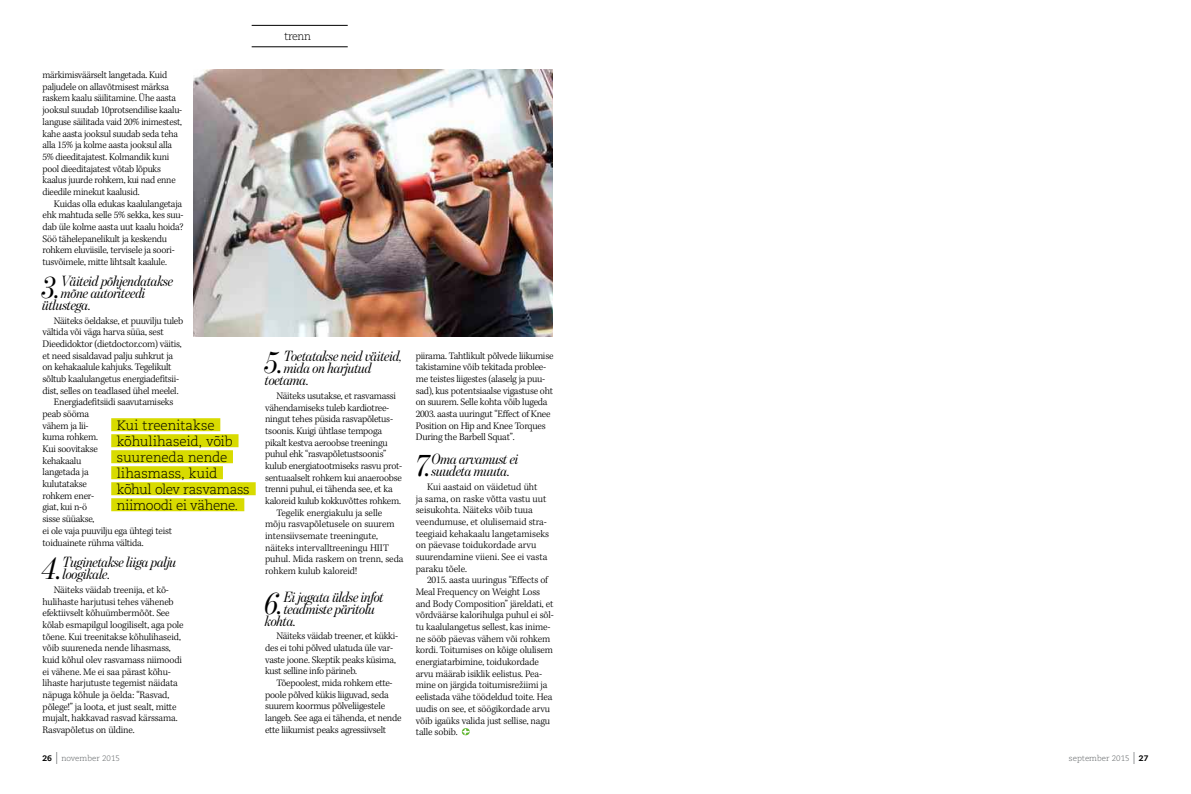
<style>
.page{position:relative;width:1191px;height:794px;background:#fff}
.page>*{position:absolute;margin:0;border:0;box-sizing:border-box;transform-origin:0 0}
.t1{font:italic 15px/12px "Benton Mod Disp";letter-spacing:-.025em;color:#000}
.t2{font:300 13.5px/16px "Caecilia LT Std";letter-spacing:-.015em;color:#000}
.t3{font:300 11px "Caecilia LT Std";letter-spacing:-.035em;color:#000}
.t4{font:300 10.3px/11.7px "Kepler Std";letter-spacing:-.02em;color:#000}
.t5{font:300 10.3px/11.7px "Kepler Std";letter-spacing:-.02em;color:#000;scale:.96 1}
.t6{font:300 8px "Caecilia LT Std";color:#5e6264}
.s1{font-size:32.5px}
.s2{font-weight:800;color:#000}
.s3{font-size:12px}
</style>
<div class="page">
<hr style="left:252px;top:47px;width:96px;height:1px;background:#000">
<hr style="left:252px;top:25px;width:96px;height:1px;background:#000">
<svg style="left:462px;top:728px;width:7px;height:7px"></svg>
<img style="left:194px;top:70px;width:359px;height:267px">
<div style="left:111px;top:418px;width:109px;height:13px;background:#d8db00"></div>
<div style="left:111px;top:434px;width:127px;height:13px;background:#d8db00"></div>
<div style="left:111px;top:450px;width:122px;height:13px;background:#d8db00"></div>
<div style="left:111px;top:466px;width:112px;height:13px;background:#d8db00"></div>
<div style="left:111px;top:482px;width:145px;height:13px;background:#d8db00"></div>
<div style="left:111px;top:498px;width:133px;height:13px;background:#d8db00"></div>
<p class="t5" style="left:43px;top:69px;width:147px">märkimisväärselt langetada. Kuid paljudele on allavõtmisest märksa raskem kaalu säilitamine. Ühe aasta jooksul suudab 10protsendilise kaalu&shy;languse säilitada vaid 20% inimestest, kahe aasta jooksul suudab seda teha alla 15% ja kolme aasta jooksul alla 5% dieeditajatest. Kolmandik kuni pool dieeditajatest võtab lõpuks kaalus juurde rohkem, kui nad enne dieedile minekut kaalusid.</p>
<p class="t4" style="left:43px;top:198px;width:143px;text-indent:11px">Kuidas olla edukas kaalulangetaja ehk mahtuda selle 5% sekka, kes suu&shy;dab üle kolme aasta uut kaalu hoida?<br>Söö tähelepanelikult ja keskendu rohkem eluviisile, tervisele ja soori&shy;tusvõimele, mitte lihtsalt kaalule.</p>
<h1 class="t1" style="left:43px;top:274px;width:133px"><span class="s1">3.</span> Väiteid põhjendatakse</h1>
<h1 class="t1" style="left:61px;top:286px;width:86px">mõne autoriteedi</h1>
<h1 class="t1" style="left:43px;top:298px;width:51px">ütlustega.</h1>
<p class="t4" style="left:54px;top:315px;width:131px">Näiteks öeldakse, et puuvilju tuleb</p>
<p class="t4" style="left:43px;top:326px;width:123px">vältida või väga harva süüa, sest</p>
<p class="t4" style="left:43px;top:338px;width:141px">Dieedidoktor (dietdoctor.com) väitis,</p>
<p class="t4" style="left:43px;top:350px;width:132px">et need sisaldavad palju suhkrut ja</p>
<p class="t4" style="left:43px;top:361px;width:131px">on kehakaalule kahjuks. Tegelikult</p>
<p class="t4" style="left:43px;top:373px;width:138px">sõltub kaalulangetus energiadefitsii-</p>
<p class="t4" style="left:43px;top:385px;width:137px">dist, selles on teadlased ühel meelel.</p>
<p class="t4" style="left:54px;top:397px;width:121px">Energiadefitsiidi saavutamiseks</p>
<p class="t4" style="left:43px;top:408px;width:48px">peab sööma</p>
<p class="t4" style="left:43px;top:420px;width:48px">vähem ja lii-</p>
<p class="t4" style="left:43px;top:432px;width:57px">kuma rohkem.</p>
<p class="t4" style="left:43px;top:443px;width:57px">Kui soovitakse</p>
<p class="t4" style="left:43px;top:455px;width:40px">kehakaalu</p>
<p class="t4" style="left:43px;top:467px;width:48px">langetada ja</p>
<p class="t4" style="left:43px;top:478px;width:46px">kulutatakse</p>
<p class="t4" style="left:43px;top:490px;width:53px">rohkem ener-</p>
<p class="t4" style="left:43px;top:502px;width:46px">giat, kui n-ö</p>
<p class="t4" style="left:43px;top:513px;width:53px">sisse süüakse,</p>
<p class="t4" style="left:43px;top:525px;width:131px">ei ole vaja puuvilju ega ühtegi teist</p>
<p class="t4" style="left:43px;top:537px;width:103px">toiduainete rühma vältida.</p>
<h1 class="t1" style="left:63px;top:556px;width:115px;text-indent:-20px"><span class="s1">4.</span> Tuginetakse liiga palju loogikale.</h1>
<p class="t4" style="left:43px;top:584px;width:143px;text-indent:11px">Näiteks väidab treenija, et kõ&shy;hulihaste harjutusi tehes väheneb efektiivselt kõhuümbermõõt. See kõlab esmapilgul loogiliselt, aga pole tõene. Kui treenitakse kõhulihaseid, võib suureneda nende lihasmass, kuid kõhul olev rasvamass niimoodi ei vähene. Me ei saa pärast kõhu&shy;lihaste harjutuste tegemist näidata näpuga kõhule ja öelda: “Rasvad, põlege!” ja loota, et just sealt, mitte mujalt, hakkavad rasvad kärssama.<br>Rasvapõletus on üldine.</p>
<h2 class="t2" style="left:117px;top:417px;width:134px">Kui treenitakse kõhulihaseid, võib suureneda nende lihasmass, kuid kõhul olev rasvamass niimoodi ei vähene.</h2>
<p class="t6" style="left:43px;top:753px;width:79px"><span class="s2">26</span> <span class="s3">|</span> november 2015</p>
<p class="t3" style="left:284px;top:30px;width:28px">trenn</p>
<h1 class="t1" style="left:265px;top:350px;width:139px"><span class="s1">5.</span> Toetatakse neid väiteid,</h1>
<h1 class="t1" style="left:284px;top:362px;width:89px">mida on harjutud</h1>
<h1 class="t1" style="left:265px;top:374px;width:46px">toetama.</h1>
<p class="t4" style="left:276px;top:390px;width:121px">Näiteks usutakse, et rasvamassi</p>
<p class="t4" style="left:265px;top:402px;width:126px">vähendamiseks tuleb kardiotree-</p>
<p class="t4" style="left:265px;top:413px;width:129px">ningut tehes püsida rasvapõletus-</p>
<p class="t4" style="left:265px;top:425px;width:118px">tsoonis. Kuigi ühtlase tempoga</p>
<p class="t4" style="left:265px;top:437px;width:124px">pikalt kestva aeroobse treeningu</p>
<p class="t4" style="left:265px;top:448px;width:123px">puhul ehk “rasvapõletustsoonis”</p>
<p class="t4" style="left:265px;top:460px;width:139px">kulub energiatootmiseks rasvu prot-</p>
<p class="t4" style="left:265px;top:472px;width:138px">sentuaalselt rohkem kui anaeroobse</p>
<p class="t4" style="left:265px;top:483px;width:129px">trenni puhul, ei tähenda see, et ka</p>
<p class="t4" style="left:265px;top:495px;width:137px">kaloreid kulub kokkuvõttes rohkem.</p>
<p class="t4" style="left:276px;top:507px;width:107px">Tegelik energiakulu ja selle</p>
<p class="t4" style="left:265px;top:519px;width:131px">mõju rasvapõletusele on suurem</p>
<p class="t4" style="left:265px;top:530px;width:114px">intensiivsemate treeningute,</p>
<p class="t4" style="left:265px;top:542px;width:125px">näiteks intervalltreeningu HIIT</p>
<p class="t4" style="left:265px;top:554px;width:140px">puhul. Mida raskem on trenn, seda</p>
<p class="t4" style="left:265px;top:565px;width:93px">rohkem kulub kaloreid!</p>
<h1 class="t1" style="left:265px;top:590px;width:120px"><span class="s1">6.</span> Ei jagata üldse infot</h1>
<h1 class="t1" style="left:284px;top:602px;width:93px">teadmiste päritolu</h1>
<h1 class="t1" style="left:265px;top:614px;width:33px">kohta.</h1>
<p class="t4" style="left:265px;top:630px;width:134px;text-indent:11px">Näiteks väidab treener, et kükki&shy;des ei tohi põlved ulatuda üle var&shy;vaste joone. Skeptik peaks küsima, kust selline info pärineb.</p>
<p class="t4" style="left:265px;top:677px;width:138px;text-indent:11px">Tõepoolest, mida rohkem ette&shy;poole põlved kükis liiguvad, seda suurem koormus põlveliigestele langeb. See aga ei tähenda, et nende ette liikumist peaks agressiivselt</p>
<p class="t4" style="left:416px;top:350px;width:139px">piirama. Tahtlikult põlvede liikumise takistamine võib tekitada problee&shy;me teistes liigestes (alaselg ja puu&shy;sad), kus potentsiaalse vigastuse oht on suurem. Selle kohta võib lugeda 2003. aasta uuringut “Effect of Knee Position on Hip and Knee Torques During the Barbell Squat”.</p>
<h1 class="t1" style="left:416px;top:453px;width:105px;text-align:center"><span class="s1">7.</span> Oma arvamust ei suudeta muuta.</h1>
<p class="t4" style="left:416px;top:481px;width:135px;text-indent:11px">Kui aastaid on väidetud üht<br>ja sama, on raske võtta vastu uut seisukohta. Näiteks võib tuua veendumuse, et olulisemaid stra&shy;teegiaid kehakaalu langetamiseks on päevase toidukordade arvu suurendamine viieni. See ei vasta paraku tõele.</p>
<p class="t4" style="left:416px;top:574px;width:139px;text-indent:11px">2015. aasta uuringus “Effects of Meal Frequency on Weight Loss and Body Composition” järeldati, et võrdväärse kalorihulga puhul ei sõl&shy;tu kaalulangetus sellest, kas inime&shy;ne sööb päevas vähem või rohkem kordi. Toitumises on kõige olulisem energiatarbimine, toidukordade arvu määrab isiklik eelistus. Pea&shy;mine on järgida toitumisrežiimi ja eelistada vähe töödeldud toite. Hea uudis on see, et söögikordade arvu võib igaüks valida just sellise, nagu talle sobib.</p>
<p class="t6" style="left:1069px;top:753px;width:81px">september 2015 <span class="s3">|</span> <span class="s2">27</span></p>
</div>
